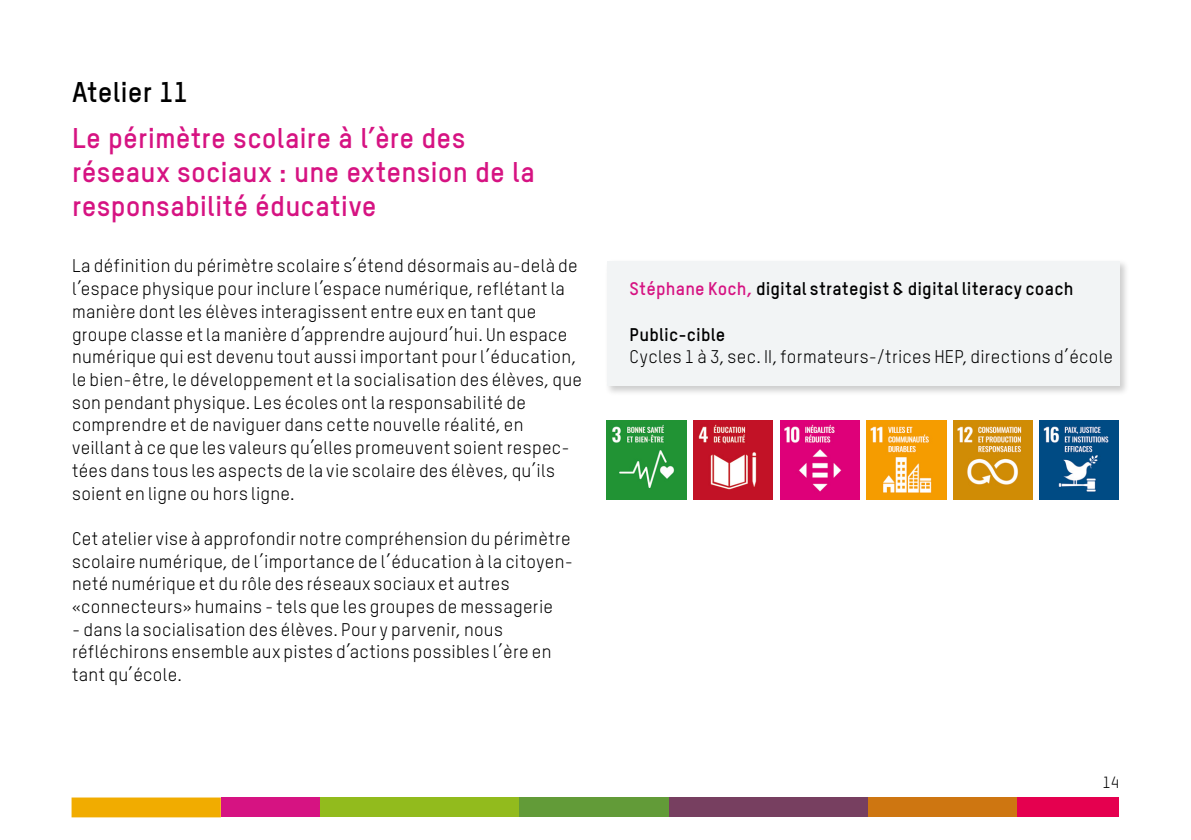
<style>
.page{position:relative;width:1191px;height:840px;background:#fff}
.page>*{position:absolute;margin:0;border:0;box-sizing:border-box;transform-origin:0 0}
.t1{font:700 28px/34px "TSTARPRO";letter-spacing:.01em;color:#d61382}
.t2{font:700 28px "TSTARPRO";letter-spacing:.005em;color:#000}
.t3{font:18px/22.6px "TSTARPRO";letter-spacing:.015em;color:#000}
.t4{font:700 18px "TSTARPRO";letter-spacing:.01em;color:#000}
.t5{font:16px "TSTARPRO";color:#000}
.s1{color:#d61382}
</style>
<div class="page">
<div style="left:72px;top:797px;width:149px;height:19px;background:#f1ac00"></div>
<div style="left:221px;top:797px;width:100px;height:19px;background:#d61382"></div>
<div style="left:320px;top:797px;width:200px;height:19px;background:#92bb1d"></div>
<div style="left:519px;top:797px;width:150px;height:19px;background:#629b38"></div>
<div style="left:669px;top:797px;width:199px;height:19px;background:#773f60"></div>
<div style="left:868px;top:797px;width:149px;height:19px;background:#ce7611"></div>
<div style="left:1017px;top:797px;width:102px;height:19px;background:#e5004f"></div>
<img style="left:607px;top:420px;width:79px;height:79px">
<img style="left:693px;top:420px;width:80px;height:79px">
<img style="left:780px;top:420px;width:79px;height:79px">
<img style="left:866px;top:420px;width:80px;height:79px">
<img style="left:953px;top:420px;width:79px;height:79px">
<img style="left:1039px;top:420px;width:80px;height:79px">
<div style="left:604px;top:259px;width:525px;height:137px;background:#000;opacity:.2"></div>
<div style="left:607px;top:261px;width:512px;height:125px;background:#f2f4f5"></div>
<h1 class="t2" style="left:72px;top:74px;width:118px">Atelier 11</h1>
<h1 class="t1" style="left:72px;top:120px;width:464px">Le périmètre scolaire à l’ère des réseaux sociaux : une extension de la responsabilité éducative</h1>
<p class="t3" style="left:72px;top:254px;width:511px">La définition du périmètre scolaire s’étend désormais au-delà de l’espace physique pour inclure l’espace numérique, reflétant la manière dont les élèves interagissent entre eux en tant que groupe classe et la manière d’apprendre aujourd’hui. Un espace numérique qui est devenu tout aussi important pour l’éducation, le bien-être, le développement et la socialisation des élèves, que son pendant physique. Les écoles ont la responsabilité de comprendre et de naviguer dans cette nouvelle réalité, en veillant à ce que les valeurs qu’elles promeuvent soient respec&shy;tées dans tous les aspects de la vie scolaire des élèves, qu’ils soient en ligne ou hors ligne.</p>
<p class="t3" style="left:72px;top:526px;width:502px">Cet atelier vise à approfondir notre compréhension du périmètre scolaire numérique, de l’importance de l’éducation à la citoyen&shy;neté numérique et du rôle des réseaux sociaux et autres «connecteurs» humains - tels que les groupes de messagerie</p>
<p class="t3" style="left:72px;top:617px;width:481px">- dans la socialisation des élèves. Pour y parvenir, nous réfléchirons ensemble aux pistes d’actions possibles l’ère en tant qu’école.</p>
<p class="t4" style="left:629px;top:277px;width:445px"><span class="s1">Stéphane Koch,</span> digital strategist &amp; digital literacy coach</p>
<p class="t4" style="left:629px;top:322px;width:97px">Public-cible</p>
<p class="t3" style="left:629px;top:345px;width:485px">Cycles 1 à 3, sec. II, formateurs-/trices HEP, directions d’école</p>
<p class="t5" style="left:1102px;top:771px;width:18px">14</p>
</div>
